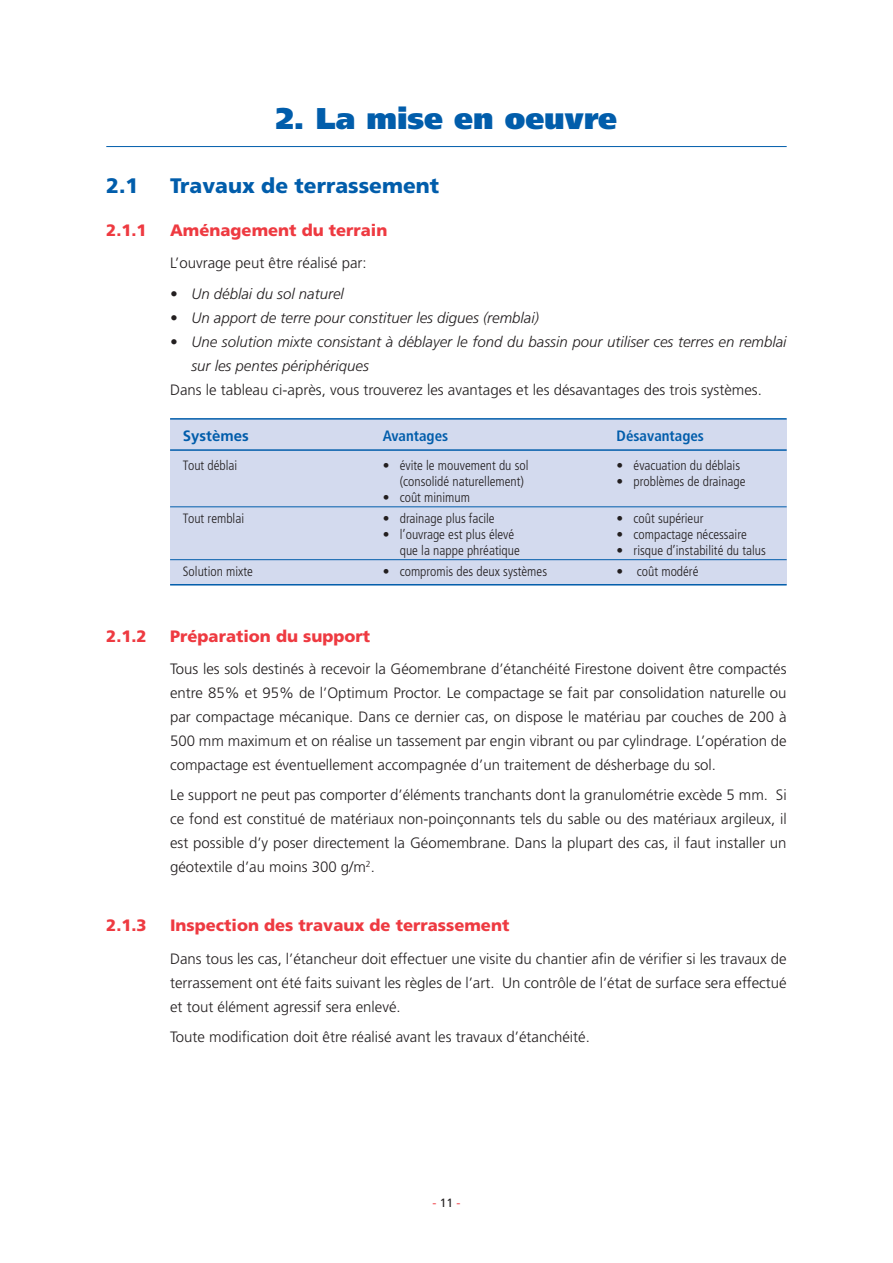
<style>
.page{position:relative;width:893px;height:1263px;background:#fff}
.page>*{position:absolute;margin:0;border:0;box-sizing:border-box;transform-origin:0 0}
.t1{font:900 30px "Frutiger";color:#015dab}
.t2{font:900 21px "Frutiger";color:#015dab}
.t3{font:900 16.5px "Frutiger";color:#ee3a41}
.t4{font:300 15px/24px "Frutiger";color:#231f20;text-align:justify}
.t5{font:italic 300 15px/24px "Frutiger";color:#231f20}
.t6{font:700 condensed 15px "Frutiger";color:#015dab}
.t7{font:700 15px "Frutiger";color:#015dab}
.t8{font:300 condensed 13.5px "Frutiger";color:#231f20}
.t9{font:12px "Frutiger";color:#ee3a41}
.s1{color:#231f20}
</style>
<div class="page">
<div style="left:170px;top:420px;width:617px;height:165px;background:#d3daee"></div>
<hr style="left:106px;top:146px;width:681px;height:1px;background:#015dab">
<hr style="left:170px;top:418px;width:617px;height:2px;background:#015dab">
<hr style="left:170px;top:449px;width:617px;height:2px;background:#015dab">
<hr style="left:170px;top:506px;width:617px;height:1px;background:#015dab">
<hr style="left:170px;top:559px;width:617px;height:1px;background:#015dab">
<hr style="left:170px;top:584px;width:617px;height:1px;background:#015dab">
<h1 class="t1" style="left:276px;top:100px;width:343px">2. La mise en oeuvre</h1>
<h2 class="t2" style="left:106px;top:173px;width:34px">2.1</h2>
<h2 class="t2" style="left:170px;top:173px;width:271px">Travaux de terrassement</h2>
<p class="t3" style="left:106px;top:220px;width:42px">2.1.1</p>
<p class="t3" style="left:170px;top:220px;width:219px">Aménagement du terrain</p>
<p class="t4" style="left:170px;top:251px;width:198px">L’ouvrage peut être réalisé par:</p>
<p class="t5" style="left:170px;top:282px;width:175px">• Un déblai du sol naturel</p>
<p class="t5" style="left:170px;top:306px;width:370px">• Un apport de terre pour constituer les digues (remblai)</p>
<p class="t5" style="left:191px;top:330px;width:597px;text-indent:-21px">• Une solution mixte consistant à déblayer le fond du bassin pour utiliser ces terres en remblai sur les pentes périphériques</p>
<p class="t4" style="left:170px;top:378px;width:593px">Dans le tableau ci-après, vous trouverez les avantages et les désavantages des trois systèmes.</p>
<p class="t7" style="left:183px;top:427px;width:67px">Systèmes</p>
<p class="t6" style="left:383px;top:427px;width:67px">Avantages</p>
<p class="t6" style="left:617px;top:427px;width:89px">Désavantages</p>
<p class="t8" style="left:183px;top:457px;width:56px">Tout déblai</p>
<p class="t8" style="left:383px;top:457px;width:147px">• évite le mouvement du sol</p>
<p class="t8" style="left:617px;top:457px;width:125px">• évacuation du déblais</p>
<p class="t8" style="left:400px;top:474px;width:126px">(consolidé naturellement)</p>
<p class="t8" style="left:617px;top:474px;width:131px">• problèmes de drainage</p>
<p class="t8" style="left:383px;top:490px;width:89px">• coût minimum</p>
<p class="t8" style="left:183px;top:510px;width:63px">Tout remblai</p>
<p class="t8" style="left:383px;top:510px;width:113px">• drainage plus facile</p>
<p class="t8" style="left:617px;top:510px;width:88px">• coût supérieur</p>
<p class="t8" style="left:383px;top:526px;width:133px">• l’ouvrage est plus élevé</p>
<p class="t8" style="left:617px;top:526px;width:132px">• compactage nécessaire</p>
<p class="t8" style="left:400px;top:543px;width:121px">que la nappe phréatique</p>
<p class="t8" style="left:617px;top:543px;width:151px">• risque d’instabilité du talus</p>
<p class="t8" style="left:183px;top:563px;width:72px">Solution mixte</p>
<p class="t8" style="left:383px;top:563px;width:166px">• compromis des deux systèmes</p>
<p class="t8" style="left:617px;top:563px;width:83px">• coût modéré</p>
<p class="t3" style="left:106px;top:626px;width:42px">2.1.2</p>
<p class="t3" style="left:170px;top:626px;width:201px">Préparation du support</p>
<p class="t4" style="left:170px;top:657px;width:618px">Tous les sols destinés à recevoir la Géomembrane d’étanchéité Firestone doivent être compactés entre 85% et 95% de l’Optimum Proctor. Le compactage se fait par consolidation naturelle ou par compactage mécanique. Dans ce dernier cas, on dispose le matériau par couches de 200 à 500 mm maximum et on réalise un tassement par engin vibrant ou par cylindrage. L’opération de compactage est éventuellement accompagnée d’un traitement de désherbage du sol.</p>
<p class="t4" style="left:170px;top:783px;width:618px">Le support ne peut pas comporter d’éléments tranchants dont la granulométrie excède 5 mm. Si ce fond est constitué de matériaux non-poinçonnants tels du sable ou des matériaux argileux, il est possible d’y poser directement la Géomembrane. Dans la plupart des cas, il faut installer un géotextile d’au moins 300 g/m<sup>2</sup>.</p>
<p class="t3" style="left:106px;top:915px;width:42px">2.1.3</p>
<p class="t3" style="left:170px;top:915px;width:341px">Inspection des travaux de terrassement</p>
<p class="t4" style="left:170px;top:946px;width:618px">Dans tous les cas, l’étancheur doit effectuer une visite du chantier afin de vérifier si les travaux de terrassement ont été faits suivant les règles de l’art. Un contrôle de l’état de surface sera effectué et tout élément agressif sera enlevé.</p>
<p class="t4" style="left:170px;top:1025px;width:421px">Toute modification doit être réalisé avant les travaux d’étanchéité.</p>
<p class="t9" style="left:432px;top:1195px;width:30px">- <span class="s1">11</span> -</p>
</div>
